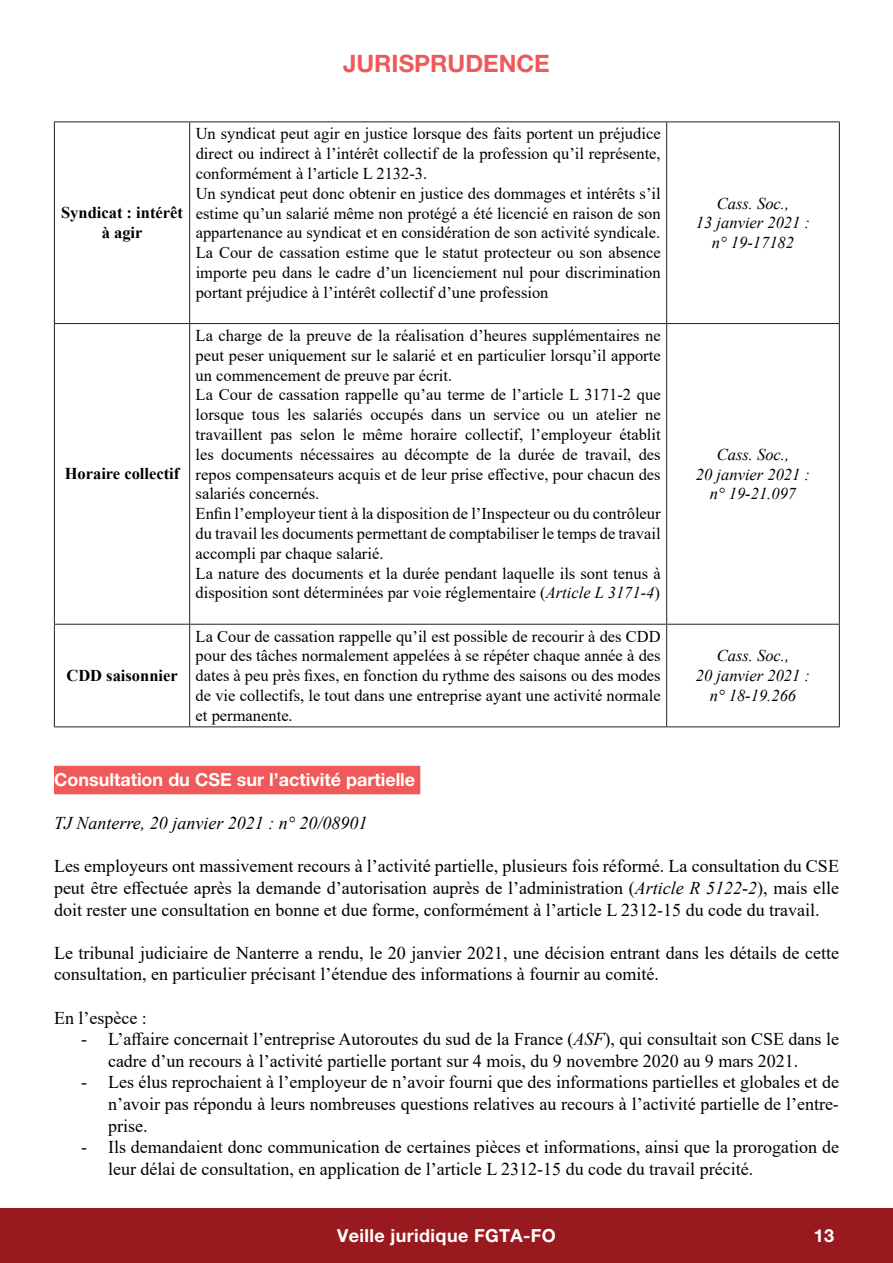
<style>
.page{position:relative;width:893px;height:1263px;background:#fff}
.page>*{position:absolute;margin:0;border:0;box-sizing:border-box;transform-origin:0 0}
.t1{font:700 24px "Helvetica Neue LT Pro";color:#f0595a}
.t2{font:18px/21.6px "Times New Roman";color:#000001}
.t3{font:700 18px "Helvetica Neue LT Pro";color:#fff}
.t4{font:italic 18px "Times New Roman";color:#000001}
.t5{font:700 18px "Helvetica Neue LT Pro";letter-spacing:.02em;color:#fff}
.t6{font:16.5px/19.8px "Times New Roman";color:#000001}
.t7{font:italic 16.5px/19.8px "Times New Roman";color:#000001;text-align:center}
.t8{font:700 16.5px/19.8px "Times New Roman";color:#000001;text-align:center}
.s1{font-style:italic}
</style>
<div class="page">
<div style="left:0;top:1209px;width:893px;height:54px;background:#981a1e"></div>
<div style="left:54px;top:766px;width:366px;height:28px;background:#f0595a"></div>
<hr style="left:54px;top:121px;width:136px;height:1px;background:#231f20">
<hr style="left:54px;top:122px;width:1px;height:201px;background:#231f20">
<hr style="left:190px;top:121px;width:477px;height:1px;background:#231f20">
<hr style="left:189px;top:122px;width:1px;height:201px;background:#231f20">
<hr style="left:667px;top:121px;width:173px;height:1px;background:#231f20">
<hr style="left:666px;top:122px;width:1px;height:201px;background:#231f20">
<hr style="left:839px;top:122px;width:1px;height:201px;background:#231f20">
<hr style="left:54px;top:323px;width:136px;height:1px;background:#231f20">
<hr style="left:54px;top:324px;width:1px;height:300px;background:#231f20">
<hr style="left:190px;top:323px;width:477px;height:1px;background:#231f20">
<hr style="left:189px;top:324px;width:1px;height:300px;background:#231f20">
<hr style="left:667px;top:323px;width:173px;height:1px;background:#231f20">
<hr style="left:666px;top:324px;width:1px;height:300px;background:#231f20">
<hr style="left:839px;top:324px;width:1px;height:300px;background:#231f20">
<hr style="left:54px;top:624px;width:136px;height:1px;background:#231f20">
<hr style="left:54px;top:625px;width:1px;height:101px;background:#231f20">
<hr style="left:190px;top:624px;width:477px;height:1px;background:#231f20">
<hr style="left:189px;top:625px;width:1px;height:101px;background:#231f20">
<hr style="left:667px;top:624px;width:173px;height:1px;background:#231f20">
<hr style="left:666px;top:625px;width:1px;height:101px;background:#231f20">
<hr style="left:839px;top:625px;width:1px;height:101px;background:#231f20">
<hr style="left:54px;top:726px;width:136px;height:1px;background:#231f20">
<hr style="left:190px;top:726px;width:477px;height:1px;background:#231f20">
<hr style="left:667px;top:726px;width:173px;height:1px;background:#231f20">
<h1 class="t1" style="left:343px;top:49px;width:208px">JURISPRUDENCE</h1>
<p class="t8" style="left:61px;top:202px;width:123px">Syndicat : intérêt à agir</p>
<p class="t8" style="left:65px;top:463px;width:116px">Horaire collectif</p>
<p class="t8" style="left:66px;top:665px;width:113px">CDD saisonnier</p>
<p class="t6" style="left:196px;top:123px;width:467px">Un syndicat peut agir en justice lorsque des faits portent un préjudice direct ou indirect à l’intérêt collectif de la profession qu’il représente, conformément à l’article L 2132-3.<br>Un syndicat peut donc obtenir en justice des dommages et intérêts s’il estime qu’un salarié même non protégé a été licencié en raison de son appartenance au syndicat et en considération de son activité syndicale.<br>La Cour de cassation estime que le statut protecteur ou son absence importe peu dans le cadre d’un licenciement nul pour discrimination portant préjudice à l’intérêt collectif d’une profession</p>
<p class="t6" style="left:196px;top:325px;width:467px">La charge de la preuve de la réalisation d’heures supplémentaires ne peut peser uniquement sur le salarié et en particulier lorsqu’il apporte un commencement de preuve par écrit.<br>La Cour de cassation rappelle qu’au terme de l’article L 3171-2 que lorsque tous les salariés occupés dans un service ou un atelier ne travaillent pas selon le même horaire collectif, l’employeur établit les documents nécessaires au décompte de la durée de travail, des repos compensateurs acquis et de leur prise effective, pour chacun des salariés concernés.<br>Enfin l’employeur tient à la disposition de l’Inspecteur ou du contrôleur du travail les documents permettant de comptabiliser le temps de travail accompli par chaque salarié.<br>La nature des documents et la durée pendant laquelle ils sont tenus à disposition sont déterminées par voie réglementaire (<span class="s1">Article L 3171-4</span>)</p>
<p class="t6" style="left:196px;top:626px;width:467px;text-align:justify">La Cour de cassation rappelle qu’il est possible de recourir à des CDD pour des tâches normalement appelées à se répéter chaque année à des dates à peu près fixes, en fonction du rythme des saisons ou des modes de vie collectifs, le tout dans une entreprise ayant une activité normale et permanente.</p>
<p class="t7" style="left:696px;top:193px;width:116px">Cass. Soc.,<br>13 janvier 2021 : n° 19-17182</p>
<p class="t7" style="left:696px;top:444px;width:116px">Cass. Soc.,<br>20 janvier 2021 : n° 19-21.097</p>
<p class="t7" style="left:696px;top:646px;width:116px">Cass. Soc.,<br>20 janvier 2021 : n° 18-19.266</p>
<p class="t3" style="left:54px;top:768px;width:363px">Consultation du CSE sur l’activité partielle</p>
<p class="t4" style="left:54px;top:811px;width:315px">TJ Nanterre, 20 janvier 2021 : n° 20/08901</p>
<p class="t2" style="left:54px;top:855px;width:786px;text-align:justify">Les employeurs ont massivement recours à l’activité partielle, plusieurs fois réformé. La consultation du CSE peut être effectuée après la demande d’autorisation auprès de l’administration (<span class="s1">Article R 5122-2</span>), mais elle doit rester une consultation en bonne et due forme, conformément à l’article L 2312-15 du code du travail.</p>
<p class="t2" style="left:54px;top:941px;width:786px">Le tribunal judiciaire de Nanterre a rendu, le 20 janvier 2021, une décision entrant dans les détails de cette consultation, en particulier précisant l’étendue des informations à fournir au comité.</p>
<p class="t2" style="left:54px;top:1006px;width:94px">En l’espèce :</p>
<p class="t2" style="left:108px;top:1028px;width:732px;text-indent:-27px">- L’affaire concernait l’entreprise Autoroutes du sud de la France (<span class="s1">ASF</span>), qui consultait son CSE dans le cadre d’un recours à l’activité partielle portant sur 4 mois, du 9 novembre 2020 au 9 mars 2021.</p>
<p class="t2" style="left:108px;top:1071px;width:732px;text-align:justify;text-indent:-27px">- Les élus reprochaient à l’employeur de n’avoir fourni que des informations partielles et globales et de n’avoir pas répondu à leurs nombreuses questions relatives au recours à l’activité partielle de l’entre&shy;prise.</p>
<p class="t2" style="left:108px;top:1136px;width:732px;text-indent:-27px">- Ils demandaient donc communication de certaines pièces et informations, ainsi que la prorogation de leur délai de consultation, en application de l’article L 2312-15 du code du travail précité.</p>
<p class="t5" style="left:337px;top:1225px;width:220px">Veille juridique FGTA-FO</p>
<p class="t3" style="left:814px;top:1225px;width:22px">13</p>
</div>
